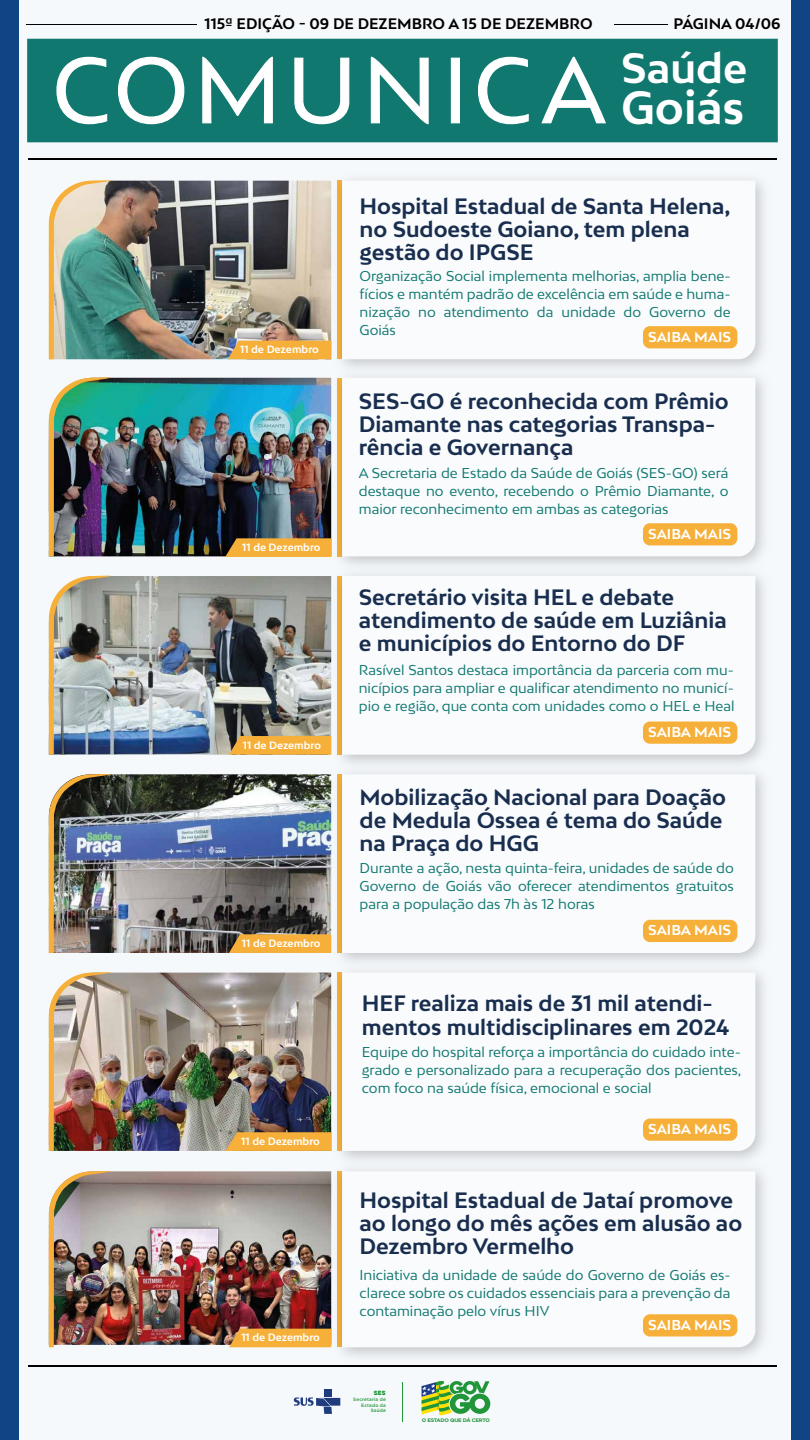
<style>
.page{position:relative;width:810px;height:1440px;background:#fff}
.page>*{position:absolute;margin:0;border:0;box-sizing:border-box;transform-origin:0 0}
.t1{font:700 44.1px "Bw Mitga";color:#fff}
.t2{font:700 40.12px "Bw Mitga";color:#fff}
.t3{font:700 21px/23.1px "Bw Mitga";color:#192e4e}
.t4{font:700 14.4px "Bw Mitga";color:#000}
.t5{font:700 13.58px "Bw Mitga";color:#fff}
.t6{font:13.5px/18.1px "Bw Mitga";color:#117870;text-align:justify}
.t7{font:700 10.05px "Bw Mitga";color:#fff}
.t8{font:5.78px "Heavitas";color:#209638}
.t9{font:700 5.1px "Gotham";letter-spacing:-.045em;color:#209638;scale:1.05 1}
.t10{font:500 4.72px/5.7px "Gotham";letter-spacing:.025em;color:#209638;text-align:right}
</style>
<div class="page">
<div style="left:7px;top:0;width:795px;height:1440px;background:#f6f9fc"></div>
<div style="left:0;top:0;width:19px;height:1440px;background:#0f4582"></div>
<div style="left:791px;top:0;width:19px;height:1440px;background:#0f4582"></div>
<div style="left:27px;top:39px;width:751px;height:103px;background:#117870"></div>
<hr style="left:26px;top:24px;width:171px;height:1px;background:#000">
<hr style="left:614px;top:24px;width:53px;height:1px;background:#000">
<hr style="left:28px;top:158px;width:749px;height:1px;background:#000">
<svg style="left:56px;top:56px;width:52px;height:69px"></svg>
<svg style="left:118px;top:56px;width:67px;height:69px"></svg>
<svg style="left:202px;top:56px;width:71px;height:68px"></svg>
<svg style="left:294px;top:57px;width:56px;height:68px"></svg>
<svg style="left:370px;top:56px;width:59px;height:69px"></svg>
<div style="left:451px;top:58px;width:9px;height:65px;background:#fff"></div>
<svg style="left:478px;top:56px;width:51px;height:69px"></svg>
<svg style="left:541px;top:56px;width:65px;height:68px"></svg>
<hr style="left:28px;top:1365px;width:749px;height:1px;background:#000">
<img style="left:329px;top:179px;width:435px;height:185px">
<svg style="left:342px;top:181px;width:413px;height:178px"></svg>
<img style="left:114px;top:181px;width:217px;height:178px">
<svg style="left:49px;top:180px;width:65px;height:179px;background:#8eac96"></svg>
<div style="left:643px;top:326px;width:94px;height:22px;background:#f6b03a;border-radius:7px"></div>
<div style="left:228px;top:341px;width:103px;height:18px;background:#f6b03a"></div>
<img style="left:329px;top:364px;width:435px;height:198px">
<svg style="left:342px;top:378px;width:413px;height:178px"></svg>
<img style="left:114px;top:378px;width:217px;height:178px">
<img style="left:49px;top:377px;width:65px;height:179px">
<div style="left:643px;top:523px;width:94px;height:22px;background:#f6b03a;border-radius:7px"></div>
<img style="left:331px;top:562px;width:433px;height:199px">
<svg style="left:342px;top:576px;width:413px;height:179px"></svg>
<img style="left:114px;top:576px;width:217px;height:179px">
<img style="left:49px;top:575px;width:65px;height:180px">
<div style="left:643px;top:722px;width:94px;height:22px;background:#f6b03a;border-radius:7px"></div>
<svg style="left:229px;top:736px;width:102px;height:19px;background:#eaa93b"></svg>
<img style="left:331px;top:761px;width:433px;height:198px">
<svg style="left:342px;top:774px;width:413px;height:179px"></svg>
<img style="left:114px;top:774px;width:217px;height:179px">
<img style="left:49px;top:774px;width:65px;height:179px">
<div style="left:643px;top:920px;width:94px;height:22px;background:#f6b03a;border-radius:7px"></div>
<svg style="left:229px;top:934px;width:102px;height:19px;background:#e9a83a"></svg>
<img style="left:329px;top:959px;width:435px;height:199px">
<svg style="left:342px;top:973px;width:413px;height:178px"></svg>
<img style="left:114px;top:973px;width:217px;height:178px">
<img style="left:49px;top:972px;width:65px;height:179px">
<div style="left:643px;top:1119px;width:94px;height:22px;background:#f6b03a;border-radius:7px"></div>
<svg style="left:226px;top:1132px;width:105px;height:19px;background:#eeac3e"></svg>
<img style="left:329px;top:1158px;width:447px;height:209px">
<svg style="left:342px;top:1171px;width:413px;height:176px"></svg>
<img style="left:114px;top:1171px;width:217px;height:174px">
<img style="left:49px;top:1171px;width:65px;height:176px">
<div style="left:643px;top:1314px;width:94px;height:22px;background:#f6b03a;border-radius:7px"></div>
<div style="left:229px;top:1329px;width:102px;height:18px;background:#f6b03a"></div>
<div style="left:324px;top:1390px;width:8px;height:7px;background:#1f3c7d"></div>
<svg style="left:294px;top:1398px;width:46px;height:16px"></svg>
<hr style="left:403px;top:1382px;width:1px;height:39px;background:#209638">
<svg style="left:422px;top:1381px;width:68px;height:35px"></svg>
<svg style="left:225px;top:538px;width:106px;height:19px;background:#e5a437"></svg>
<p class="t4" style="left:205px;top:15px;width:390px">115ª EDIÇÃO - 09 DE DEZEMBRO A 15 DE DEZEMBRO</p>
<p class="t4" style="left:673px;top:14px;width:109px">PÁGINA 04/06</p>
<h2 class="t2" style="left:621px;top:42px;width:127px">Saúde</h2>
<h1 class="t1" style="left:621px;top:78px;width:125px">Goiás</h1>
<p class="t7" style="left:240px;top:343px;width:80px">11 de Dezembro</p>
<p class="t7" style="left:242px;top:540px;width:80px">11 de Dezembro</p>
<p class="t7" style="left:243px;top:738px;width:80px">11 de Dezembro</p>
<p class="t7" style="left:242px;top:937px;width:80px">11 de Dezembro</p>
<p class="t7" style="left:241px;top:1135px;width:80px">11 de Dezembro</p>
<p class="t7" style="left:241px;top:1331px;width:80px">11 de Dezembro</p>
<h3 class="t3" style="left:360px;top:194px;width:372px">Hospital Estadual de Santa Helena, no Sudoeste Goiano, tem plena gestão do IPGSE</h3>
<p class="t6" style="left:360px;top:266px;width:373px">Organização Social implementa melhorias, amplia bene&shy;fícios e mantém padrão de excelência em saúde e huma&shy;nização no atendimento da unidade do Governo de Goiás</p>
<p class="t5" style="left:648px;top:328px;width:85px">SAIBA MAIS</p>
<h3 class="t3" style="left:359px;top:389px;width:371px">SES-GO é reconhecida com Prêmio<br>Diamante nas categorias Transpa&shy;rência e Governança</h3>
<p class="t6" style="left:359px;top:464px;width:371px">A Secretaria de Estado da Saúde de Goiás (SES-GO) será destaque no evento, recebendo o Prêmio Diamante, o maior reconhecimento em ambas as categorias</p>
<p class="t5" style="left:648px;top:525px;width:85px">SAIBA MAIS</p>
<h3 class="t3" style="left:359px;top:585px;width:369px">Secretário visita HEL e debate atendimento de saúde em Luziânia e municípios do Entorno do DF</h3>
<p class="t6" style="left:359px;top:660px;width:377px">Rasível Santos destaca importância da parceria com mu&shy;nicípios para ampliar e qualificar atendimento no municí&shy;pio e região, que conta com unidades como o HEL e Heal</p>
<p class="t5" style="left:648px;top:723px;width:85px">SAIBA MAIS</p>
<h3 class="t3" style="left:360px;top:785px;width:368px">Mobilização Nacional para Doação de Medula Óssea é tema do Saúde na Praça do HGG</h3>
<p class="t6" style="left:360px;top:859px;width:376px">Durante a ação, nesta quinta-feira, unidades de saúde do Governo de Goiás vão oferecer atendimentos gratuitos para a população das 7h às 12 horas</p>
<p class="t5" style="left:648px;top:921px;width:85px">SAIBA MAIS</p>
<h3 class="t3" style="left:362px;top:991px;width:369px">HEF realiza mais de 31 mil atendi&shy;mentos multidisciplinares em 2024</h3>
<p class="t6" style="left:362px;top:1043px;width:381px">Equipe do hospital reforça a importância do cuidado inte&shy;grado e personalizado para a recuperação dos pacientes, com foco na saúde física, emocional e social</p>
<p class="t5" style="left:648px;top:1120px;width:85px">SAIBA MAIS</p>
<h3 class="t3" style="left:360px;top:1188px;width:384px">Hospital Estadual de Jataí promove ao longo do mês ações em alusão ao<br>Dezembro Vermelho</h3>
<p class="t6" style="left:360px;top:1266px;width:372px">Iniciativa da unidade de saúde do Governo de Goiás es&shy;clarece sobre os cuidados essenciais para a prevenção da contaminação pelo vírus HIV</p>
<p class="t5" style="left:648px;top:1316px;width:85px">SAIBA MAIS</p>
<p class="t8" style="left:374px;top:1390px;width:14px">SES</p>
<p class="t10" style="left:353px;top:1396px;width:34px">Secretaria de<br>Estado da<br>Saúde</p>
<p class="t9" style="left:422px;top:1417px;width:66px">O ESTADO QUE DÁ CERTO</p>
</div>
